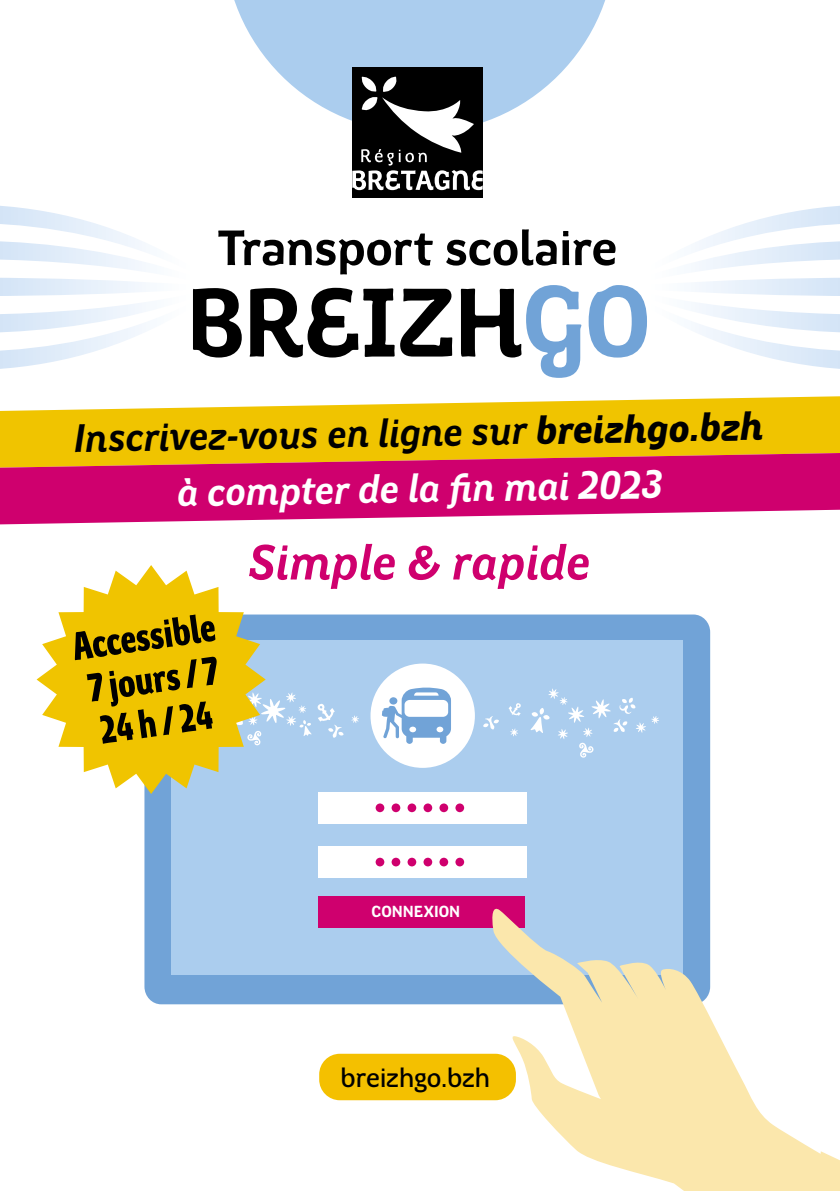
<style>
.page{position:relative;width:840px;height:1191px;background:#fff}
.page>*{position:absolute;margin:0;border:0;box-sizing:border-box;transform-origin:0 0}
.t1{font:700 50px "Region Bretagne New";letter-spacing:-.015em;color:#000}
.t2{font:italic 700 50px "Region Bretagne New";color:#cf006e}
.t3{font:italic 700 40px/56px "Region Bretagne New";color:#000;text-align:center}
.t4{font:500 27.4px "Region Bretagne New";letter-spacing:-.015em;color:#000}
.t5{font:700 16.2px "Region Bretagne New";color:#fff}
.s1{font-weight:900}
.s2{color:#fff}
</style>
<div class="page">
<div style="left:0;top:400px;width:839px;height:53px;background:#f0c400"></div>
<svg style="left:0;top:453px;width:839px;height:71px;background:#d72d71"></svg>
<svg style="left:234px;top:0;width:372px;height:133px;fill:#abcdee"></svg>
<svg style="left:0;top:206px;width:241px;height:201px"></svg>
<svg style="left:249px;top:288px;width:145px;height:69px"></svg>
<svg style="left:400px;top:289px;width:52px;height:67px"></svg>
<svg style="left:460px;top:285px;width:121px;height:93px"></svg>
<div style="left:352px;top:67px;width:130px;height:131px;background:#000"></div>
<svg style="left:352px;top:76px;width:130px;height:114px"></svg>
<svg style="left:588px;top:206px;width:251px;height:201px"></svg>
<div style="left:144px;top:614px;width:565px;height:390px;background:#71a3d7;border-radius:17px"></div>
<div style="left:171px;top:640px;width:512px;height:334px;background:#abcdee"></div>
<div style="left:318px;top:896px;width:206px;height:32px;background:#cf006e"></div>
<div style="left:318px;top:792px;width:209px;height:31px;background:#fff"></div>
<div style="left:318px;top:846px;width:209px;height:31px;background:#fff"></div>
<div style="left:375px;top:803px;width:9px;height:9px;background:#cf006e;border-radius:50%"></div>
<div style="left:391px;top:803px;width:9px;height:9px;background:#cf006e;border-radius:50%"></div>
<div style="left:407px;top:803px;width:9px;height:9px;background:#cf006e;border-radius:50%"></div>
<div style="left:423px;top:803px;width:9px;height:9px;background:#cf006e;border-radius:50%"></div>
<div style="left:439px;top:803px;width:9px;height:9px;background:#cf006e;border-radius:50%"></div>
<div style="left:455px;top:803px;width:9px;height:9px;background:#cf006e;border-radius:50%"></div>
<div style="left:375px;top:857px;width:9px;height:9px;background:#cf006e;border-radius:50%"></div>
<div style="left:391px;top:857px;width:9px;height:9px;background:#cf006e;border-radius:50%"></div>
<div style="left:407px;top:857px;width:9px;height:9px;background:#cf006e;border-radius:50%"></div>
<div style="left:423px;top:857px;width:9px;height:9px;background:#cf006e;border-radius:50%"></div>
<div style="left:439px;top:857px;width:9px;height:9px;background:#cf006e;border-radius:50%"></div>
<div style="left:455px;top:857px;width:9px;height:9px;background:#cf006e;border-radius:50%"></div>
<div style="left:370px;top:663px;width:104px;height:105px;background:#fff;border-radius:50%"></div>
<svg style="left:351px;top:715px;width:8px;height:8px"></svg>
<svg style="left:317px;top:703px;width:26px;height:35px"></svg>
<svg style="left:381px;top:663px;width:278px;height:95px"></svg>
<div style="left:319px;top:1053px;width:196px;height:47px;background:#f4c000;border-radius:21px"></div>
<svg style="left:490px;top:905px;width:349px;height:286px"></svg>
<svg style="left:37px;top:565px;width:207px;height:229px"></svg>
<svg style="left:75px;top:614px;width:236px;height:132px"></svg>
<p class="t1" style="left:217px;top:220px;width:402px">Transport scolaire</p>
<p class="t3" style="left:74px;top:411px;width:690px;rotate:-1deg">Inscrivez-vous en ligne sur <span class="s1">breizhgo.bzh </span><span class="s2">à compter de la fi n mai 2023</span></p>
<p class="t2" style="left:249px;top:535px;width:343px">Simple &amp; rapide</p>
<p class="t5" style="left:371px;top:902px;width:90px">CONNEXION</p>
<p class="t4" style="left:340px;top:1062px;width:152px">breizhgo.bzh</p>
</div>
